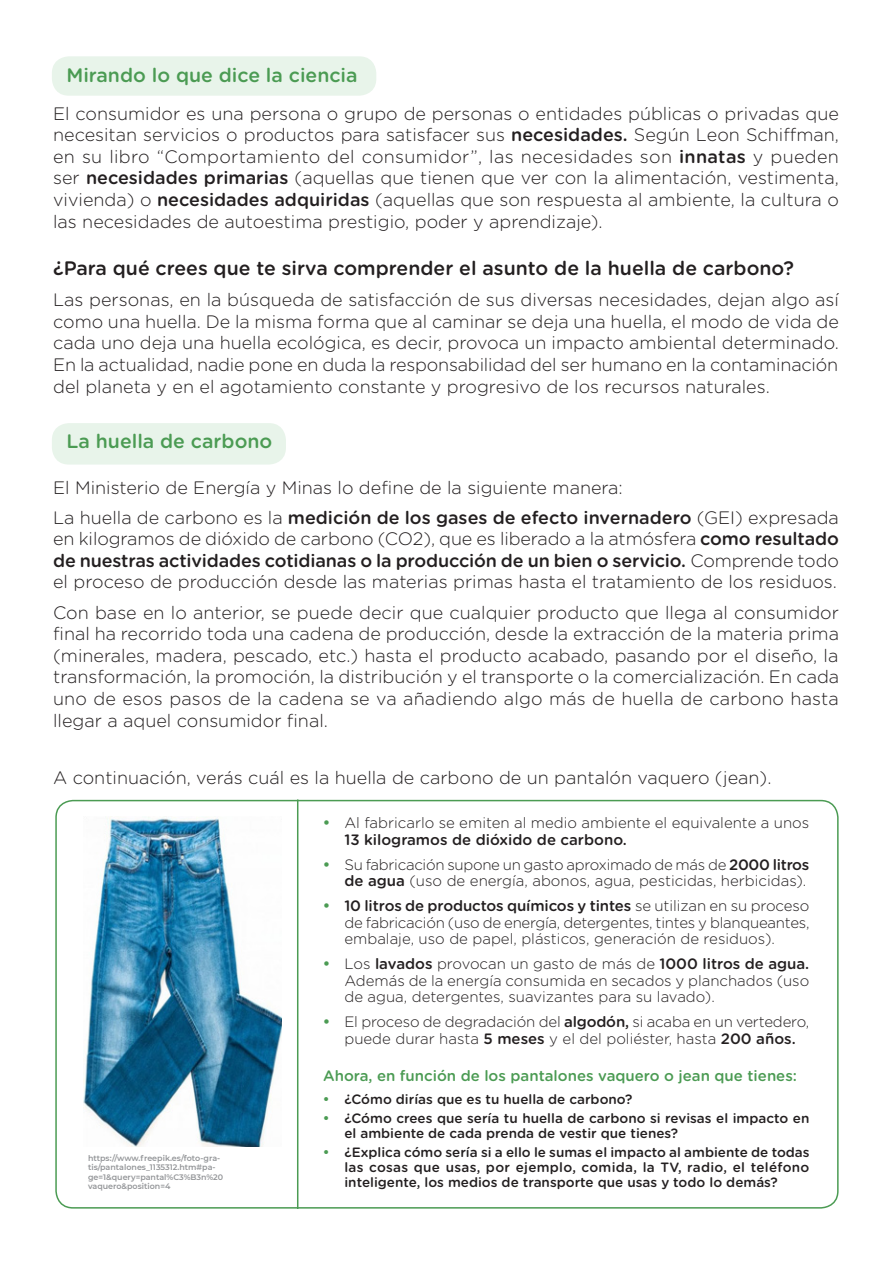
<style>
.page{position:relative;width:893px;height:1263px;background:#fff}
.page>*{position:absolute;margin:0;border:0;box-sizing:border-box;transform-origin:0 0}
.Subtitulo{font:500 19.5px "Gotham Rounded";color:#231f20}
.Subtitulo-2{font:500 19.5px "Gotham Rounded";color:#4b9b53}
.Texto{font:300 18px/21.6px "Gotham Rounded";color:#231f20;text-align:justify}
.t1{font:300 15px/16.5px "Gotham Rounded";color:#231f20;text-align:justify}
.t2{font:300 15px/16.5px "Gotham Rounded";letter-spacing:-.02em;color:#231f20;text-align:right}
.Texto-2{font:500 15px "Gotham Rounded";color:#4b9b53}
.t3{font:500 13.5px/15px "Gotham Rounded";color:#231f20}
.Créditos{font:600 7.95px/9.6px "Montserrat";color:#939598}
.s1{font-weight:500}
.s2{color:#4b9b53}
</style>
<div class="page">
<div style="left:52px;top:56px;width:324px;height:40px;background:#e8f4ea;border-radius:17px"></div>
<div style="left:52px;top:423px;width:234px;height:42px;background:#e8f4ea;border-radius:17px"></div>
<div style="left:55px;top:800px;width:784px;height:408px;border:2px solid #4b9b53;border-radius:17px"></div>
<hr style="left:297px;top:799px;width:1px;height:410px;background:#4b9b53">
<img style="left:84px;top:816px;width:198px;height:330px">
<p class="Subtitulo-2" style="left:66px;top:61px;width:293px">Mirando lo que dice la ciencia</p>
<p class="Texto" style="left:53px;top:102px;width:787px">El consumidor es una persona o grupo de personas o entidades públicas o privadas que necesitan servicios o productos para satisfacer sus <span class="s1">necesidades.</span> Según Leon Schiffman, en su libro “Comportamiento del consumidor”, las necesidades son <span class="s1">innatas</span> y pueden ser <span class="s1">necesidades primarias</span> (aquellas que tienen que ver con la alimentación, vestimenta, vivienda) o <span class="s1">necesidades adquiridas</span> (aquellas que son respuesta al ambiente, la cultura o las necesidades de autoestima prestigio, poder y aprendizaje).</p>
<p class="Subtitulo" style="left:53px;top:255px;width:742px">¿Para qué crees que te sirva comprender el asunto de la huella de carbono?</p>
<p class="Texto" style="left:53px;top:288px;width:787px">Las personas, en la búsqueda de satisfacción de sus diversas necesidades, dejan algo así como una huella. De la misma forma que al caminar se deja una huella, el modo de vida de cada uno deja una huella ecológica, es decir, provoca un impacto ambiental determinado.<br>En la actualidad, nadie pone en duda la responsabilidad del ser humano en la contaminación del planeta y en el agotamiento constante y progresivo de los recursos naturales.</p>
<p class="Subtitulo-2" style="left:66px;top:427px;width:207px">La huella de carbono</p>
<p class="Texto" style="left:53px;top:475px;width:571px">El Ministerio de Energía y Minas lo define de la siguiente manera:</p>
<p class="Texto" style="left:53px;top:506px;width:787px">La huella de carbono es la <span class="s1">medición de los gases de efecto invernadero</span> (GEI) expresada en kilogramos de dióxido de carbono (CO2), que es liberado a la atmósfera <span class="s1">como resultado de nuestras actividades cotidianas o la producción de un bien o servicio.</span> Comprende todo el proceso de producción desde las materias primas hasta el tratamiento de los residuos.</p>
<p class="Texto" style="left:53px;top:600px;width:788px">Con base en lo anterior, se puede decir que cualquier producto que llega al consumidor final ha recorrido toda una cadena de producción, desde la extracción de la materia prima (minerales, madera, pescado, etc.) hasta el producto acabado, pasando por el diseño, la transformación, la promoción, la distribución y el transporte o la comercialización. En cada uno de esos pasos de la cadena se va añadiendo algo más de huella de carbono hasta llegar a aquel consumidor final.</p>
<p class="Texto" style="left:53px;top:766px;width:720px">A continuación, verás cuál es la huella de carbono de un pantalón vaquero (jean).</p>
<p class="t1" style="left:344px;top:814px;width:466px;text-indent:-21px"><span class="s2">•</span> Al fabricarlo se emiten al medio ambiente el equivalente a unos<br><span class="s1">13 kilogramos de dióxido de carbono.</span></p>
<p class="t2" style="left:323px;top:855px;width:488px"><span class="s2">•</span> Su fabricación supone un gasto aproximado de más de <span class="s1">2000 litros de agua</span> (uso de energía, abonos, agua, pesticidas, herbicidas).</p>
<p class="t1" style="left:344px;top:897px;width:467px;text-indent:-21px"><span class="s2">•</span> <span class="s1">10 litros de productos químicos y tintes</span> se utilizan en su proceso de fabricación (uso de energía, detergentes, tintes y blanqueantes, embalaje, uso de papel, plásticos, generación de residuos).</p>
<p class="t1" style="left:344px;top:955px;width:466px;text-indent:-21px"><span class="s2">•</span> Los <span class="s1">lavados</span> provocan un gasto de más de <span class="s1">1000 litros de agua.<br></span>Además de la energía consumida en secados y planchados (uso de agua, detergentes, suavizantes para su lavado).</p>
<p class="t1" style="left:323px;top:1013px;width:488px;text-align:center"><span class="s2">•</span> El proceso de degradación del <span class="s1">algodón,</span> si acaba en un vertedero, puede durar hasta <span class="s1">5 meses</span> y el del poliéster, hasta <span class="s1">200 años.</span></p>
<p class="Créditos" style="left:88px;top:1153px;width:137px">https://www.freepik.es/foto-gra&shy;tis/pantalones_1135312.htm#pa&shy;ge=1&amp;query=pantal%C3%B3n%20 vaquero&amp;position=4</p>
<p class="Texto-2" style="left:323px;top:1064px;width:475px">Ahora, en función de los pantalones vaquero o jean que tienes:</p>
<p class="t3" style="left:323px;top:1091px;width:311px"><span class="s2">•</span> ¿Cómo dirías que es tu huella de carbono?</p>
<p class="t3" style="left:344px;top:1110px;width:466px;text-indent:-21px"><span class="s2">•</span> ¿Cómo crees que sería tu huella de carbono si revisas el impacto en el ambiente de cada prenda de vestir que tienes?</p>
<p class="t3" style="left:344px;top:1144px;width:467px;text-align:justify;text-indent:-21px"><span class="s2">•</span> ¿Explica cómo sería si a ello le sumas el impacto al ambiente de todas las cosas que usas, por ejemplo, comida, la TV, radio, el teléfono inteligente, los medios de transporte que usas y todo lo demás?</p>
</div>
